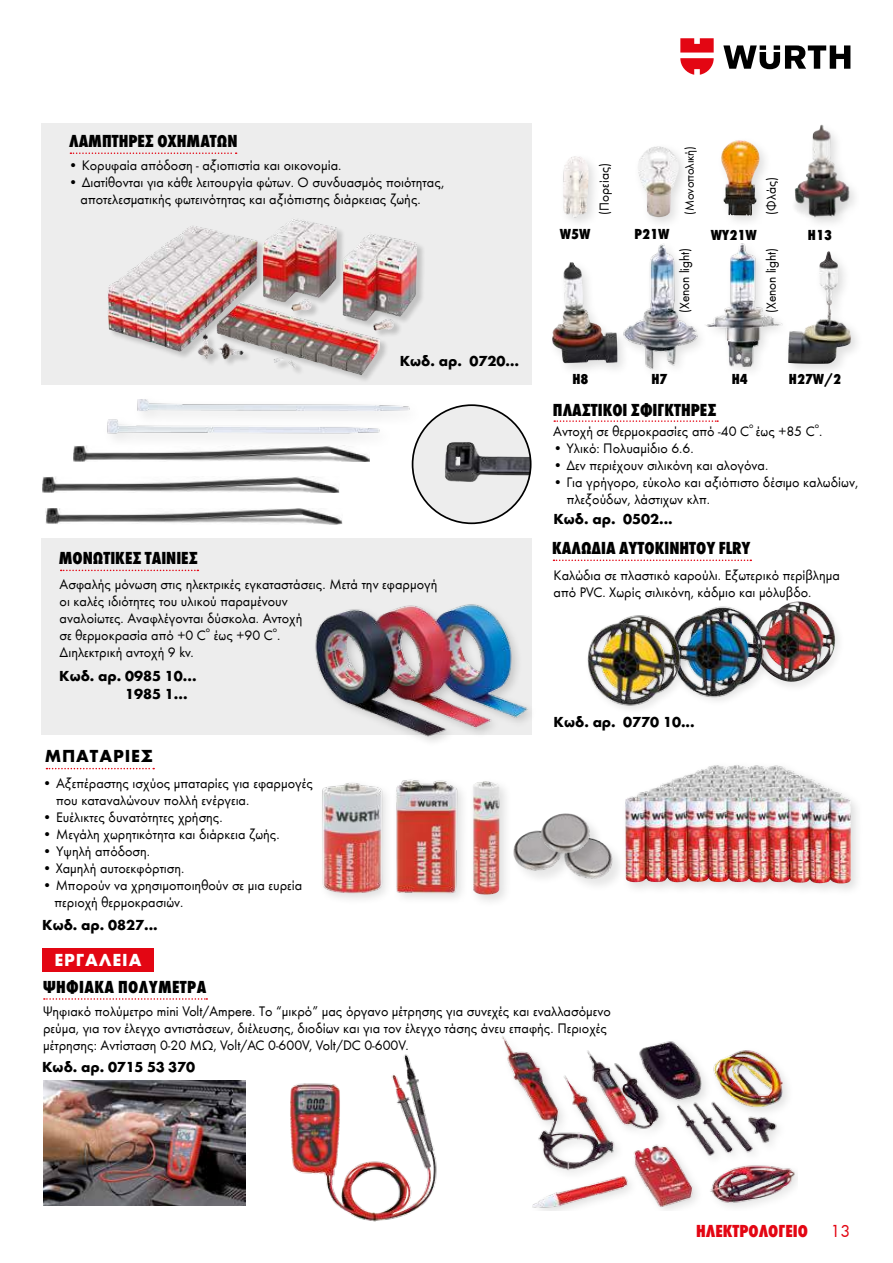
<style>
.page{position:relative;width:893px;height:1263px;background:#fff}
.page>*{position:absolute;margin:0;border:0;box-sizing:border-box;transform-origin:0 0}
.t1{font:800 condensed 18px "Wuerth";color:#000}
.t2{font:800 condensed 18px "Wuerth";letter-spacing:.02em;color:#000}
.t3{font:800 condensed 18px "Wuerth";color:#e30613}
.t4{font:700 18px "Wuerth";letter-spacing:.05em;color:#000}
.t5{font:700 18px "Wuerth";letter-spacing:.05em;color:#fff}
.t6{font:18px "Wuerth";color:#e30613}
.t7{font:700 15px/18px "Wuerth";color:#000}
.t8{font:800 condensed 15px "Wuerth";color:#000}
.t9{font:14.25px/17.1px "Wuerth";color:#000}
.t10{font:13.5px "Wuerth";color:#000}
.t11{font:12.75px "Wuerth";letter-spacing:-.01em;color:#000}
.t12{font:8.25px "Wuerth";color:#000}
</style>
<div class="page">
<svg style="left:723px;top:45px;width:127px;height:24px"></svg>
<svg style="left:680px;top:38px;width:34px;height:37px"></svg>
<div style="left:42px;top:948px;width:112px;height:24px;background:#e30613"></div>
<div style="left:41px;top:538px;width:490px;height:197px;background:#ededed"></div>
<svg style="left:553px;top:559px;width:198px;height:2px"></svg>
<div style="left:749px;top:597px;width:97px;height:95px;background:#000;opacity:.12"></div>
<img style="left:797px;top:601px;width:2px;height:6px">
<img style="left:691px;top:600px;width:106px;height:101px">
<div style="left:584px;top:611px;width:107px;height:104px;background:#000;opacity:.12"></div>
<img style="left:584px;top:611px;width:102px;height:99px">
<svg style="left:61px;top:570px;width:137px;height:1px"></svg>
<img style="left:315px;top:601px;width:217px;height:141px">
<svg style="left:46px;top:768px;width:108px;height:1px"></svg>
<div style="left:620px;top:760px;width:244px;height:136px;background:#000;opacity:.13"></div>
<img style="left:676px;top:764px;width:60px;height:14px">
<div style="left:562px;top:836px;width:64px;height:57px;background:#000;opacity:.1"></div>
<div style="left:511px;top:829px;width:65px;height:56px;background:#000;opacity:.1"></div>
<img style="left:524px;top:830px;width:15px;height:4px">
<div style="left:539px;top:812px;width:65px;height:56px;background:#000;opacity:.12"></div>
<svg style="left:554px;top:813px;width:12px;height:3px"></svg>
<div style="left:468px;top:777px;width:45px;height:130px;background:#000;opacity:.13"></div>
<img style="left:473px;top:781px;width:27px;height:113px">
<div style="left:318px;top:778px;width:76px;height:128px;background:#000;opacity:.13"></div>
<img style="left:318px;top:779px;width:62px;height:116px">
<div style="left:391px;top:776px;width:79px;height:129px;background:#fdfdfd"></div>
<img style="left:380px;top:778px;width:82px;height:119px">
<svg style="left:44px;top:998px;width:163px;height:2px"></svg>
<svg style="left:554px;top:420px;width:164px;height:2px"></svg>
<img style="left:107px;top:419px;width:273px;height:27px">
<div style="left:131px;top:393px;width:293px;height:34px;background:#fff"></div>
<img style="left:124px;top:400px;width:286px;height:26px">
<img style="left:73px;top:446px;width:297px;height:15px">
<img style="left:43px;top:477px;width:296px;height:16px">
<img style="left:46px;top:508px;width:296px;height:16px">
<div style="left:413px;top:405px;width:118px;height:118px;background:#ededed;border-radius:50%"></div>
<img style="left:445px;top:442px;width:39px;height:40px">
<div style="left:412px;top:404px;width:119px;height:120px;border:2px solid #000;border-radius:50%"></div>
<div style="left:41px;top:124px;width:490px;height:261px;background:#ededed"></div>
<div style="left:108px;top:218px;width:318px;height:165px;background:#000;opacity:.18"></div>
<img style="left:262px;top:218px;width:31px;height:82px">
<svg style="left:70px;top:152px;width:167px;height:2px"></svg>
<div style="left:790px;top:120px;width:73px;height:110px;background:#000;opacity:.13"></div>
<img style="left:790px;top:188px;width:67px;height:34px">
<svg style="left:813px;top:125px;width:9px;height:8px"></svg>
<div style="left:717px;top:136px;width:55px;height:92px;background:#000;opacity:.13"></div>
<img style="left:723px;top:140px;width:18px;height:11px">
<div style="left:633px;top:142px;width:58px;height:88px;background:#000;opacity:.13"></div>
<img style="left:640px;top:146px;width:17px;height:13px">
<div style="left:558px;top:152px;width:44px;height:79px;background:#000;opacity:.13"></div>
<img style="left:563px;top:156px;width:13px;height:62px">
<div style="left:548px;top:258px;width:82px;height:118px;background:#000;opacity:.13"></div>
<img style="left:554px;top:262px;width:17px;height:67px">
<div style="left:783px;top:247px;width:81px;height:130px;background:#000;opacity:.13"></div>
<img style="left:801px;top:251px;width:50px;height:113px">
<img style="left:709px;top:243px;width:92px;height:134px">
<div style="left:620px;top:241px;width:89px;height:140px;background:#fff"></div>
<img style="left:617px;top:243px;width:83px;height:129px">
<img style="left:290px;top:1054px;width:147px;height:168px">
<img style="left:43px;top:1080px;width:203px;height:125px">
<img style="left:502px;top:1036px;width:295px;height:174px">
<p class="t1" style="left:69px;top:128px;width:170px">ΛΑΜΠΤΗΡΕΣ ΟΧΗΜΑΤΩΝ</p>
<p class="t9" style="left:69px;top:156px;width:274px">• Κορυφαία απόδοση - αξιοπιστία και οικονομία.</p>
<p class="t9" style="left:81px;top:173px;width:365px;text-indent:-12px">• Διατίθονται για κάθε λειτουργία φώτων. Ο συνδυασμός ποιότητας, αποτελεσματικής φωτεινότητας και αξιόπιστης διάρκειας ζωής.</p>
<p class="t1" style="left:59px;top:545px;width:141px">ΜΟΝΩΤΙΚΕΣ ΤΑΙΝΙΕΣ</p>
<p class="t7" style="left:400px;top:351px;width:121px">Κωδ. αρ. 0720…</p>
<p class="t9" style="left:60px;top:574px;width:379px">Ασφαλής μόνωση στις ηλεκτρικές εγκαταστάσεις. Μετά την εφαρμογή οι καλές ιδιότητες του υλικού παραμένουν<br>αναλοίωτες. Αναφλέγονται δύσκολα. Αντοχή<br>σε θερμοκρασία από +0 C</p>
<p class="t12" style="left:206px;top:624px;width:6px">ο</p>
<p class="t9" style="left:214px;top:626px;width:68px">έως +90 C .</p>
<p class="t12" style="left:273px;top:624px;width:6px">ο</p>
<p class="t9" style="left:60px;top:643px;width:135px">Διηλεκτρική αντοχή 9 kv.</p>
<p class="t7" style="left:125px;top:666px;width:73px;text-indent:-66px">Κωδ. αρ. 0985 10...<br>1985 1...</p>
<p class="t4" style="left:45px;top:743px;width:110px">ΜΠΑΤΑΡΙΕΣ</p>
<p class="t9" style="left:56px;top:773px;width:258px;text-indent:-13px">• Αξεπέραστης ισχύος μπαταρίες για εφαρμογές που καταναλώνουν πολλή ενέργεια.</p>
<p class="t9" style="left:43px;top:808px;width:182px">• Ευέλικτες δυνατότητες χρήσης.</p>
<p class="t9" style="left:43px;top:825px;width:239px">• Μεγάλη χωρητικότητα και διάρκεια ζωής.</p>
<p class="t9" style="left:43px;top:842px;width:109px">• Υψηλή απόδοση.</p>
<p class="t9" style="left:43px;top:859px;width:143px">• Χαμηλή αυτοεκφόρτιση.</p>
<p class="t9" style="left:55px;top:876px;width:249px;text-indent:-12px">• Μπορούν να χρησιμοποιηθούν σε μια ευρεία περιοχή θερμοκρασιών.</p>
<p class="t7" style="left:42px;top:915px;width:117px">Κωδ. αρ. 0827...</p>
<p class="t5" style="left:54px;top:947px;width:89px">ΕΡΓΑΛΕΙΑ</p>
<p class="t8" style="left:560px;top:224px;width:32px">W5W</p>
<p class="t10" style="left:595px;top:215px;width:53px;rotate:-90deg">(Πορείας)</p>
<p class="t11" style="left:681px;top:215px;width:70px;rotate:-90deg">(Μονοπολική)</p>
<p class="t10" style="left:762px;top:215px;width:39px;rotate:-90deg">(Φλάς)</p>
<p class="t10" style="left:762px;top:313px;width:66px;rotate:-90deg">(Xenon light)</p>
<p class="t8" style="left:635px;top:224px;width:36px">P21W</p>
<p class="t8" style="left:711px;top:224px;width:48px">WY21W</p>
<p class="t8" style="left:808px;top:224px;width:26px">H13</p>
<p class="t10" style="left:676px;top:313px;width:66px;rotate:-90deg">(Xenon light)</p>
<p class="t8" style="left:572px;top:368px;width:18px">H8</p>
<p class="t8" style="left:651px;top:368px;width:18px">H7</p>
<p class="t8" style="left:732px;top:368px;width:18px">H4</p>
<p class="t8" style="left:789px;top:368px;width:54px">H27W/2</p>
<p class="t1" style="left:553px;top:397px;width:165px">ΠΛΑΣΤΙΚΟΙ ΣΦΙΓΚΤΗΡΕΣ</p>
<p class="t9" style="left:553px;top:422px;width:197px">Αντοχή σε θερμοκρασίες από -40 C</p>
<p class="t12" style="left:749px;top:420px;width:6px">ο</p>
<p class="t9" style="left:756px;top:422px;width:68px">έως +85 C .</p>
<p class="t12" style="left:815px;top:420px;width:6px">ο</p>
<p class="t9" style="left:553px;top:439px;width:142px">• Υλικό: Πολυαμίδιο 6.6.</p>
<p class="t9" style="left:553px;top:456px;width:216px">• Δεν περιέχουν σιλικόνη και αλογόνα.</p>
<p class="t9" style="left:567px;top:473px;width:293px;text-indent:-13px">• Για γρήγορο, εύκολο και αξιόπιστο δέσιμο καλωδίων, πλεξούδων, λάστιχων κλπ.</p>
<p class="t7" style="left:553px;top:509px;width:121px">Κωδ. αρ. 0502...</p>
<p class="t1" style="left:552px;top:535px;width:200px">ΚΑΛΩΔΙΑ ΑΥΤΟΚΙΝΗΤΟΥ FLRY</p>
<p class="t9" style="left:554px;top:566px;width:288px">Καλώδια σε πλαστικό καρούλι. Εξωτερικό περίβλημα από PVC. Χωρίς σιλικόνη, κάδμιο και μόλυβδο.</p>
<p class="t7" style="left:554px;top:712px;width:143px">Κωδ. αρ. 0770 10...</p>
<p class="t2" style="left:43px;top:974px;width:165px">ΨΗΦΙΑΚΑ ΠΟΛΥΜΕΤΡΑ</p>
<p class="t9" style="left:43px;top:1002px;width:569px">Ψηφιακό πολύμετρο mini Volt/Ampere. Το “μικρό” μας όργανο μέτρησης για συνεχές και εναλλασόμενο ρεύμα, για τον έλεγχο αντιστάσεων, διέλευσης, διοδίων και για τον έλεγχο τάσης άνευ επαφής. Περιοχές μέτρησης: Αντίσταση 0-20 ΜΩ, Volt/AC 0-600V, Volt/DC 0-600V.</p>
<p class="t7" style="left:42px;top:1057px;width:154px">Κωδ. αρ. 0715 53 370</p>
<p class="t3" style="left:696px;top:1218px;width:113px">ΗΛΕΚΤΡΟΛΟΓΕΙΟ</p>
<p class="t6" style="left:830px;top:1218px;width:21px">13</p>
</div>
